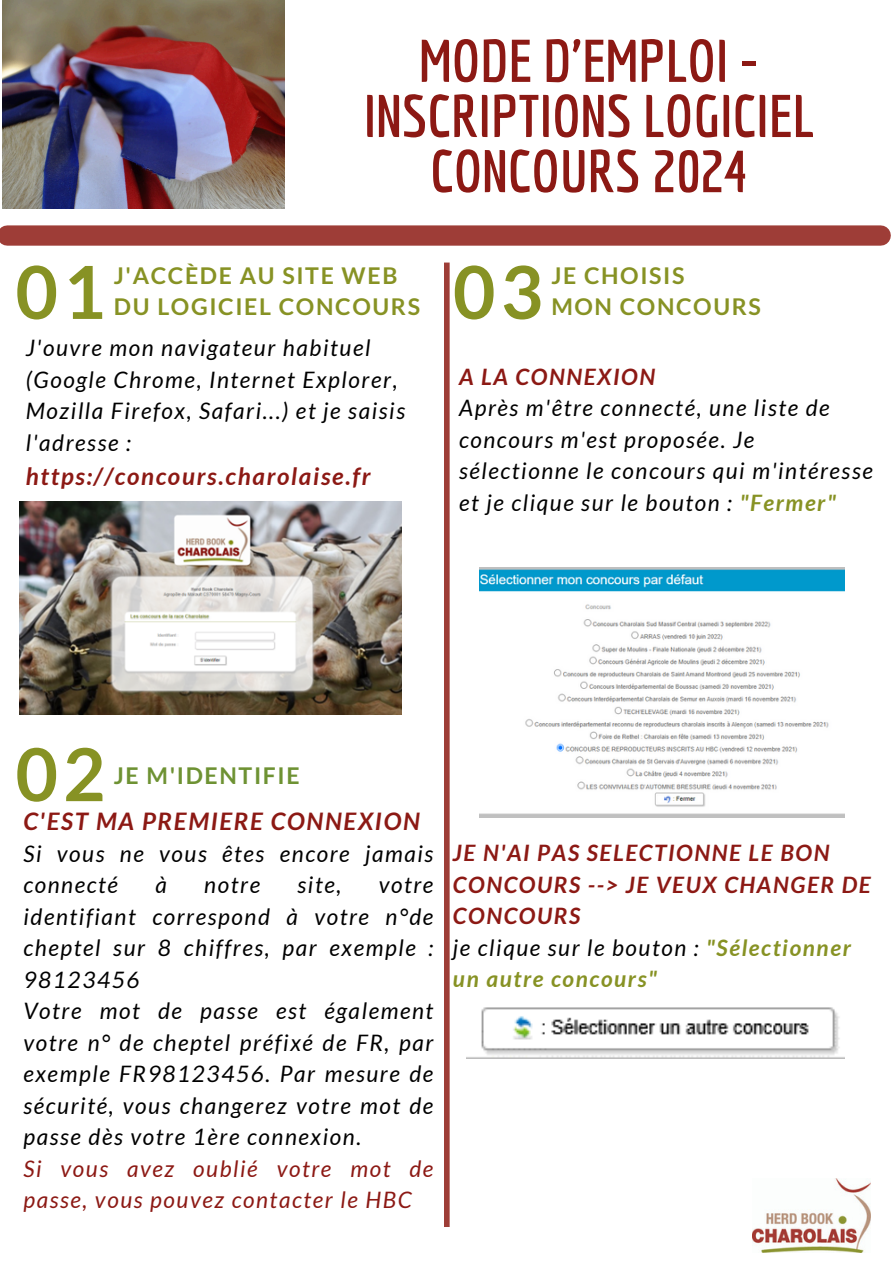
<style>
.page{position:relative;width:894px;height:1264px;background:#fff}
.page>*{position:absolute;margin:0;border:0;box-sizing:border-box;transform-origin:0 0}
.t1{font:700 73.05px "Lato";color:#879224}
.t2{font:700 58.5px/55.2px "Economica";color:#8c1914;text-align:center}
.t3{font:italic 700 24.15px "Lato";letter-spacing:.07em;color:#8c1914}
.t4{font:700 23.1px/31.5px "Lato";letter-spacing:.07em;color:#879224}
.t5{font:700 23.1px "Lato";letter-spacing:.07em;color:#6e9233}
.t6{font:italic 22.65px/31.5px "Lato";letter-spacing:.07em;color:#000}
.t7{font:italic 700 22.65px/31.5px "Lato";letter-spacing:.07em;color:#8c1914}
.t8{font:italic 22.65px/31.5px "Lato";letter-spacing:.07em;color:#8c1914}
.t9{font:italic 700 22.65px/31.5px "Lato";letter-spacing:.07em;color:#879224}
.s1{font-weight:700;color:#879224}
.s2{font-weight:400;color:#000}
</style>
<div class="page">
<div style="left:444px;top:262px;width:5px;height:964px;background:#9e3d37"></div>
<img style="left:3px;top:0;width:281px;height:208px">
<div style="left:7px;top:225px;width:873px;height:21px;background:#9e3d37"></div>
<img style="left:19px;top:501px;width:383px;height:213px">
<img style="left:480px;top:567px;width:364px;height:250px">
<img style="left:466px;top:1007px;width:378px;height:51px">
<img style="left:752px;top:1178px;width:118px;height:74px">
<p class="t2" style="left:363px;top:32px;width:452px">MODE D'EMPLOI -<br>INSCRIPTIONS LOGICIEL<br>CONCOURS 2024</p>
<h2 class="t1" style="left:16px;top:247px;width:91px">01</h2>
<p class="t4" style="left:114px;top:259px;width:285px">J'ACCÈDE AU SITE WEB</p>
<p class="t4" style="left:114px;top:291px;width:307px">DU LOGICIEL CONCOURS</p>
<p class="t1" style="left:453px;top:247px;width:91px">03</p>
<p class="t4" style="left:551px;top:259px;width:211px">JE CHOISIS<br>MON CONCOURS</p>
<p class="t6" style="left:26px;top:332px;width:381px">J'ouvre mon navigateur habituel (Google Chrome, Internet Explorer,<br>Mozilla Firefox, Safari...) et je saisis l'adresse :</p>
<p class="t3" style="left:26px;top:461px;width:346px">https://concours.charolaise.fr</p>
<p class="t7" style="left:459px;top:360px;width:197px">A LA CONNEXION</p>
<h2 class="t6" style="left:459px;top:392px;width:415px">Après m'être connecté, une liste de concours m'est proposée. Je sélectionne le concours qui m'intéresse et je clique sur le bouton : <span class="s1">"Fermer"</span></h2>
<p class="t1" style="left:16px;top:729px;width:91px">02</p>
<p class="t5" style="left:114px;top:761px;width:187px">JE M'IDENTIFIE</p>
<p class="t3" style="left:23px;top:806px;width:398px">C'EST MA PREMIERE CONNEXION</p>
<p class="t6" style="left:23px;top:837px;width:411px">Si vous ne vous êtes encore jamais connecté</p>
<p class="t6" style="left:155px;top:868px;width:13px">à</p>
<p class="t6" style="left:204px;top:868px;width:57px">notre</p>
<p class="t6" style="left:297px;top:868px;width:45px">site,</p>
<p class="t6" style="left:23px;top:868px;width:411px;text-align:justify;text-indent:355px">votre identifiant correspond à votre n°de cheptel sur 8 chiffres, par exemple :<br>98123456</p>
<p class="t6" style="left:23px;top:994px;width:411px;text-align:justify">Votre mot de passe est également votre n° de cheptel préfixé de FR, par exemple FR98123456. Par mesure de sécurité, vous changerez votre mot de passe dès votre 1ère connexion.</p>
<p class="t8" style="left:23px;top:1152px;width:411px">Si vous avez oublié votre mot de passe, vous pouvez contacter le HBC</p>
<p class="t7" style="left:453px;top:836px;width:419px">JE N'AI PAS SELECTIONNE LE BON<br>CONCOURS --&gt; JE VEUX CHANGER DE<br>CONCOURS</p>
<p class="t9" style="left:453px;top:931px;width:399px"><span class="s2">je clique sur le bouton :</span> "Sélectionner un autre concours"</p>
</div>
